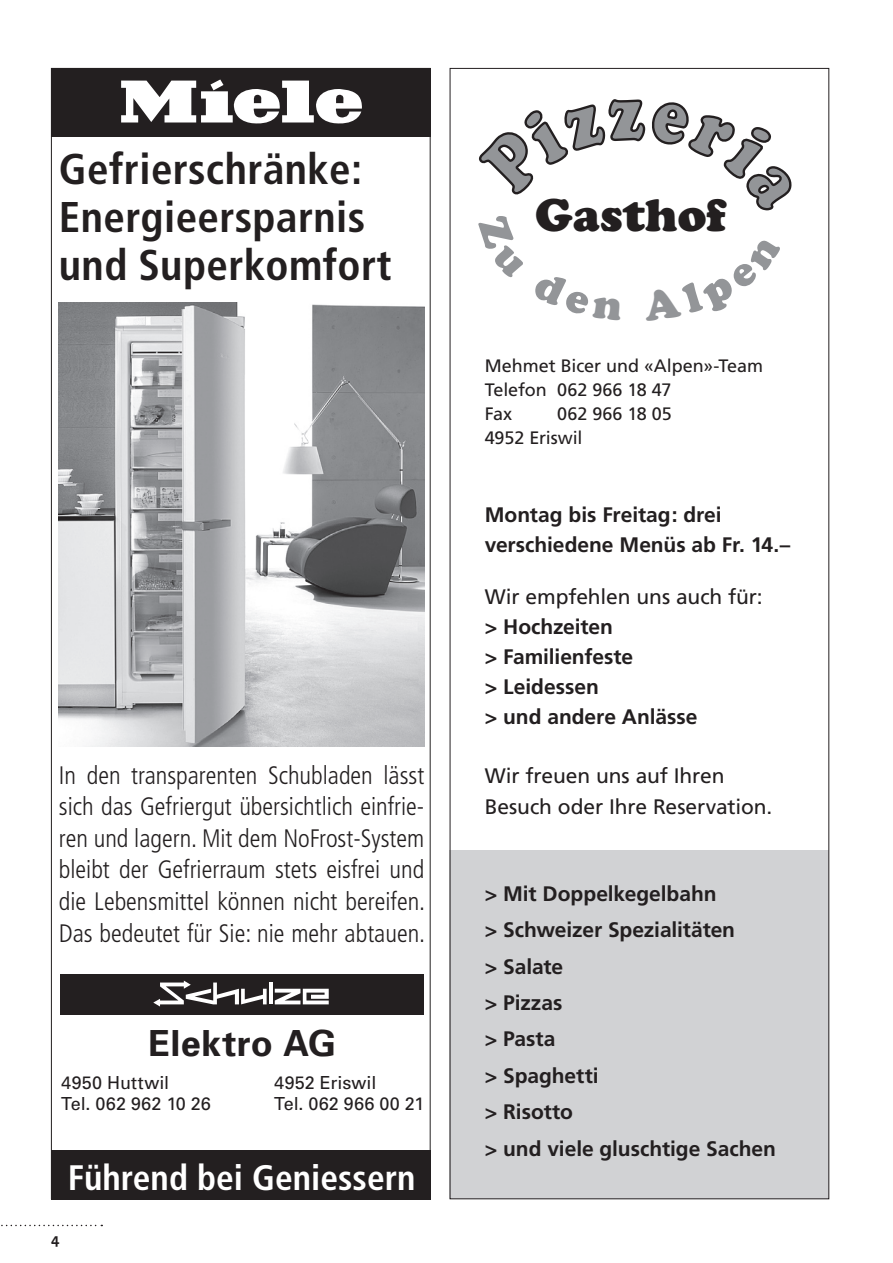
<style>
.page{position:relative;width:893px;height:1263px;background:#fff}
.page>*{position:absolute;margin:0;border:0;box-sizing:border-box;transform-origin:0 0}
.t1{font:900 47.85px "Cooper";color:#231f20}
.t2{font:700 condensed 42.9px/48px "Frutiger";letter-spacing:.01em;color:#231f20}
.t3{font:700 36px "Univers";letter-spacing:.005em;color:#231f20}
.t4{font:700 condensed 35.4px "Frutiger";color:#fff}
.t5{font:300 condensed 25.35px/31.7px "Frutiger";color:#231f20;text-align:justify}
.t6{font:700 21px/36.3px "Frutiger";letter-spacing:-.005em;color:#231f20}
.t7{font:21px/30px "Frutiger";letter-spacing:-.005em;color:#231f20}
.t8{font:18px/24px "Frutiger";letter-spacing:-.005em;color:#231f20}
.t9{font:18px "Univers";letter-spacing:.005em;color:#231f20}
.t10{font:700 15px "The Sans";color:#231f20}
</style>
<div class="page">
<svg style="left:1px;top:1225px;width:101px;height:1px"></svg>
<div style="left:450px;top:850px;width:379px;height:349px;background:#d1d2d4"></div>
<div style="left:53px;top:1150px;width:376px;height:47px;background:#231f20"></div>
<svg style="left:53px;top:70px;width:376px;height:677px"></svg>
<div style="left:61px;top:974px;width:363px;height:40px;background:#231f20"></div>
<svg style="left:153px;top:980px;width:114px;height:26px"></svg>
<hr style="left:269px;top:982px;width:4px;height:22px;background:#fff">
<svg style="left:275px;top:989px;width:54px;height:15px"></svg>
<svg style="left:479px;top:99px;width:313px;height:112px"></svg>
<h2 class="t2" style="left:59px;top:139px;width:334px">Gefrierschränke:<br>Energieersparnis und Superkomfort</h2>
<h2 class="t2" style="left:59px;top:145px;width:334px">Gefrierschränke:<br>Energieersparnis und Superkomfort</h2>
<p class="t5" style="left:59px;top:753px;width:368px">In den transparenten Schubladen lässt sich das Gefriergut übersichtlich einfrie&shy;ren und lagern. Mit dem NoFrost-System bleibt der Gefrierraum stets eisfrei und die Lebensmittel können nicht bereifen.<br>Das bedeutet für Sie: nie mehr abtauen.</p>
<p class="t5" style="left:59px;top:759px;width:368px">In den transparenten Schubladen lässt sich das Gefriergut übersichtlich einfrie&shy;ren und lagern. Mit dem NoFrost-System bleibt der Gefrierraum stets eisfrei und die Lebensmittel können nicht bereifen.<br>Das bedeutet für Sie: nie mehr abtauen.</p>
<h3 class="t3" style="left:149px;top:1021px;width:189px">Elektro AG</h3>
<p class="t9" style="left:61px;top:1072px;width:110px">4950 Huttwil</p>
<p class="t9" style="left:274px;top:1072px;width:104px">4952 Eriswil</p>
<p class="t9" style="left:61px;top:1093px;width:151px">Tel. 062 962 10 26</p>
<p class="t9" style="left:274px;top:1093px;width:151px">Tel. 062 966 00 21</p>
<h3 class="t4" style="left:68px;top:1157px;width:349px">Führend bei Geniessern</h3>
<h3 class="t4" style="left:68px;top:1163px;width:349px">Führend bei Geniessern</h3>
<p class="t10" style="left:51px;top:1226px;width:10px">4</p>
<h1 class="t1" style="left:535px;top:187px;width:193px">Gasthof</h1>
<p class="t8" style="left:485px;top:354px;width:280px">Mehmet Bicer und «Alpen»-Team<br>Telefon 062 966 18 47<br>Fax</p>
<p class="t8" style="left:485px;top:402px;width:189px;text-indent:72px">062 966 18 05<br>4952 Eriswil</p>
<p class="t6" style="left:485px;top:500px;width:307px;line-height:30px">Montag bis Freitag: drei verschiedene Menüs ab Fr. 14.–</p>
<p class="t7" style="left:485px;top:581px;width:279px">Wir empfehlen uns auch für:</p>
<p class="t6" style="left:485px;top:611px;width:214px;line-height:30px">&gt; Hochzeiten<br>&gt; Familienfeste<br>&gt; Leidessen<br>&gt; und andere Anlässe</p>
<p class="t7" style="left:485px;top:761px;width:289px">Wir freuen uns auf Ihren<br>Besuch oder Ihre Reservation.</p>
<p class="t6" style="left:485px;top:875px;width:293px">&gt; Mit Doppelkegelbahn<br>&gt; Schweizer Spezialitäten<br>&gt; Salate<br>&gt; Pizzas<br>&gt; Pasta<br>&gt; Spaghetti<br>&gt; Risotto<br>&gt; und viele gluschtige Sachen</p>
</div>
